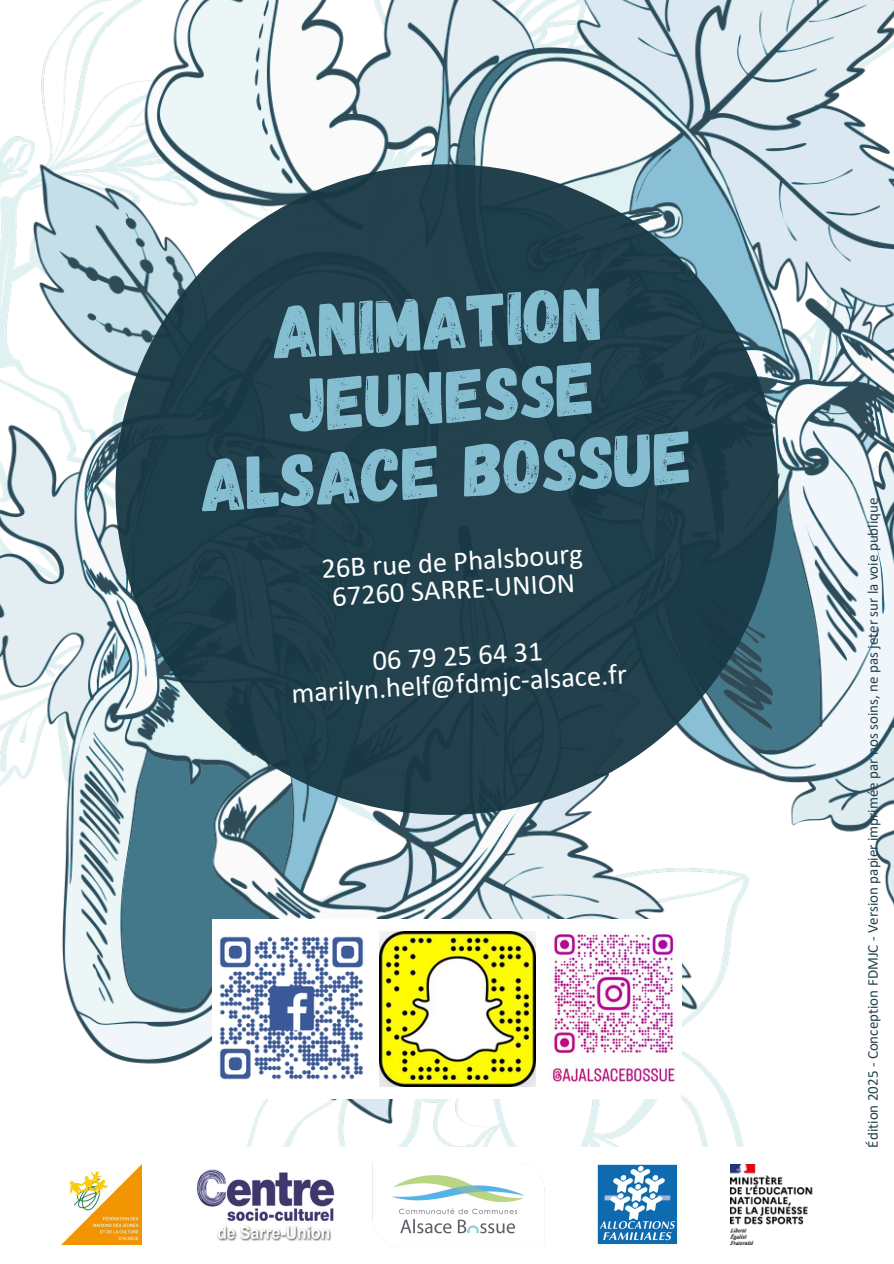
<style>
.page{position:relative;width:894px;height:1264px;background:#fff}
.page>*{position:absolute;margin:0;border:0;box-sizing:border-box;transform-origin:0 0}
.t1{font:75.15px/74.2px "Gagalin";color:#86bed1;text-align:center}
.t2{font:28.5px/28.2px "Calibri";color:#fff;text-align:center}
.t3{font:15px "Calibri";color:#22414d}
</style>
<div class="page">
<img style="left:0;top:0;width:893px;height:1147px">
<img style="left:62px;top:1165px;width:79px;height:79px">
<img style="left:196px;top:1169px;width:139px;height:72px">
<img style="left:372px;top:1162px;width:173px;height:85px">
<img style="left:597px;top:1164px;width:80px;height:80px">
<img style="left:730px;top:1164px;width:83px;height:80px">
<div style="left:212px;top:919px;width:469px;height:179px;background:#fff"></div>
<img style="left:552px;top:933px;width:124px;height:149px">
<img style="left:379px;top:931px;width:156px;height:155px">
<img style="left:219px;top:936px;width:145px;height:144px">
<div style="left:115px;top:164px;width:663px;height:651px;background:#21404c;border-radius:50%"></div>
<h1 class="t1" style="left:191px;top:294px;width:493px;rotate:-3deg">Animation<br>Jeunesse<br>Alsace Bossue</h1>
<h2 class="t2" style="left:321px;top:556px;width:263px;rotate:-3deg">26B rue de Phalsbourg<br>67260 SARRE-UNION</h2>
<h2 class="t2" style="left:289px;top:652px;width:337px;rotate:-3deg">06 79 25 64 31 marilyn.helf@fdmjc-alsace.fr</h2>
<p class="t3" style="left:866px;top:1147px;width:651px;rotate:-90deg">Édition 2025 - Conception FDMJC - Version papier imprimée par nos soins, ne pas jeter sur la voie publique</p>
</div>
